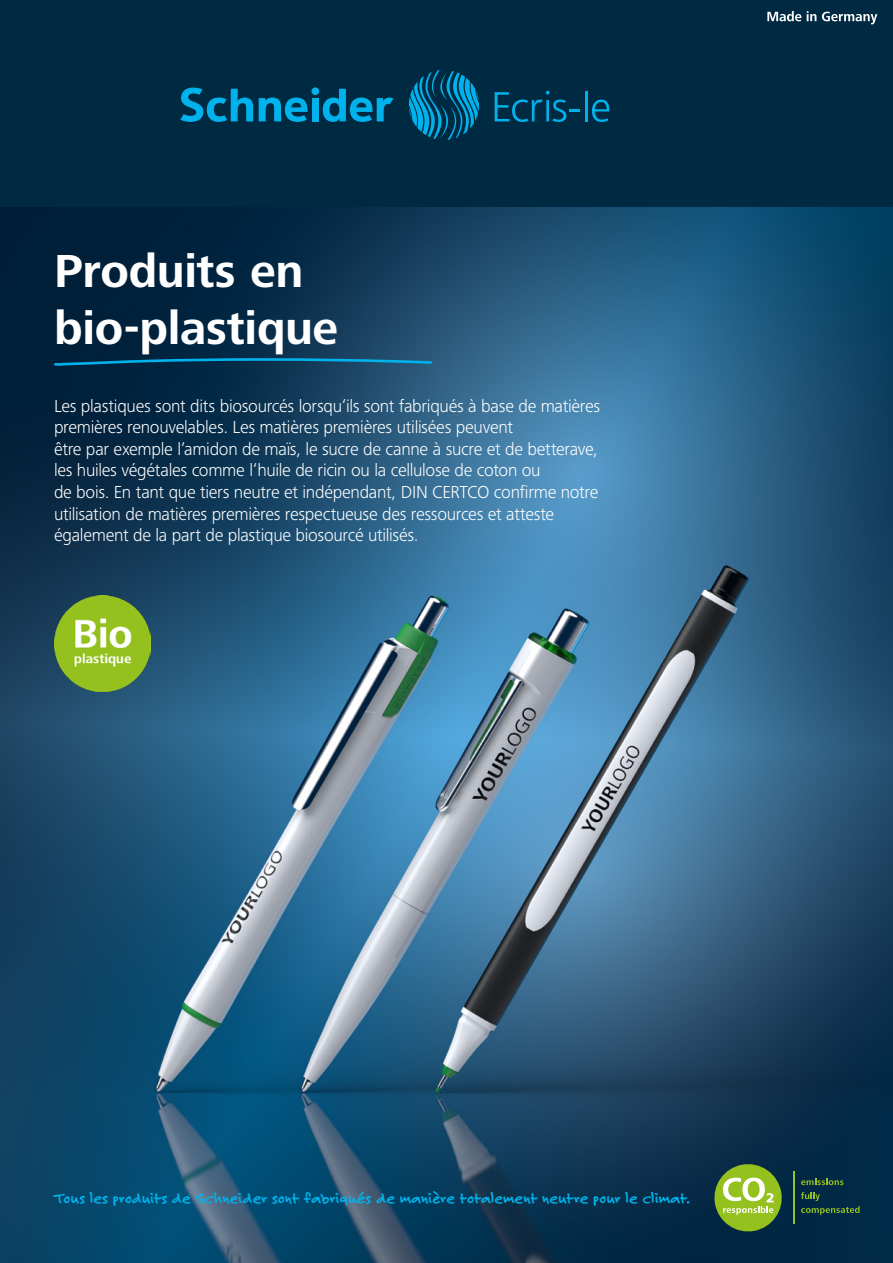
<style>
.page{position:relative;width:893px;height:1263px;background:#fff}
.page>*{position:absolute;margin:0;border:0;box-sizing:border-box;transform-origin:0 0}
.t1{font:700 48px/57.6px "Frutiger Next LTW1 G";letter-spacing:-.01em;color:#fff}
.t2{font:300 18px/21.6px "Frutiger Next LTW1 G";letter-spacing:-.015em;color:#fff}
.t3{font:700 16.5px "Felt Tip Roman";letter-spacing:-.005em;color:#00b2eb}
</style>
<div class="page">
<img style="left:0;top:207px;width:893px;height:1056px">
<div style="left:0;top:0;width:893px;height:207px;background:#002942"></div>
<svg style="left:767px;top:11px;width:110px;height:13px"></svg>
<svg style="left:180px;top:88px;width:73px;height:34px"></svg>
<div style="left:312px;top:87px;width:7px;height:8px;background:#00b2eb;border-radius:50%"></div>
<div style="left:312px;top:98px;width:7px;height:23px;background:#00b2eb"></div>
<svg style="left:259px;top:98px;width:49px;height:24px"></svg>
<svg style="left:323px;top:89px;width:70px;height:33px"></svg>
<svg style="left:409px;top:70px;width:70px;height:70px"></svg>
<svg style="left:495px;top:91px;width:85px;height:31px"></svg>
<hr style="left:585px;top:91px;width:3px;height:30px;background:#00b2eb">
<svg style="left:592px;top:100px;width:17px;height:22px"></svg>
<img style="left:54px;top:595px;width:97px;height:97px">
<hr style="left:794px;top:1171px;width:1px;height:53px;background:#97c221">
<svg style="left:801px;top:1178px;width:42px;height:7px"></svg>
<svg style="left:801px;top:1192px;width:59px;height:23px"></svg>
<svg style="left:714px;top:1164px;width:70px;height:68px;background:#7da246"></svg>
<svg style="left:53px;top:357px;width:380px;height:10px;background:#095378"></svg>
<h1 class="t1" style="left:54px;top:243px;width:285px">Produits en bio-plastique</h1>
<p class="t2" style="left:54px;top:395px;width:548px">Les plastiques sont dits biosourcés lorsqu‘ils sont fabriqués à base de matières premières renouvelables. Les matières premières utilisées peuvent<br>être par exemple l‘amidon de maïs, le sucre de canne à sucre et de betterave, les huiles végétales comme l‘huile de ricin ou la cellulose de coton ou<br>de bois. En tant que tiers neutre et indépendant, DIN CERTCO confirme notre utilisation de matières premières respectueuse des ressources et atteste également de la part de plastique biosourcé utilisés.</p>
<p class="t3" style="left:54px;top:1187px;width:637px">Tous les produits de Schneider sont fabriqués de manière totalement neutre pour le climat.</p>
</div>
